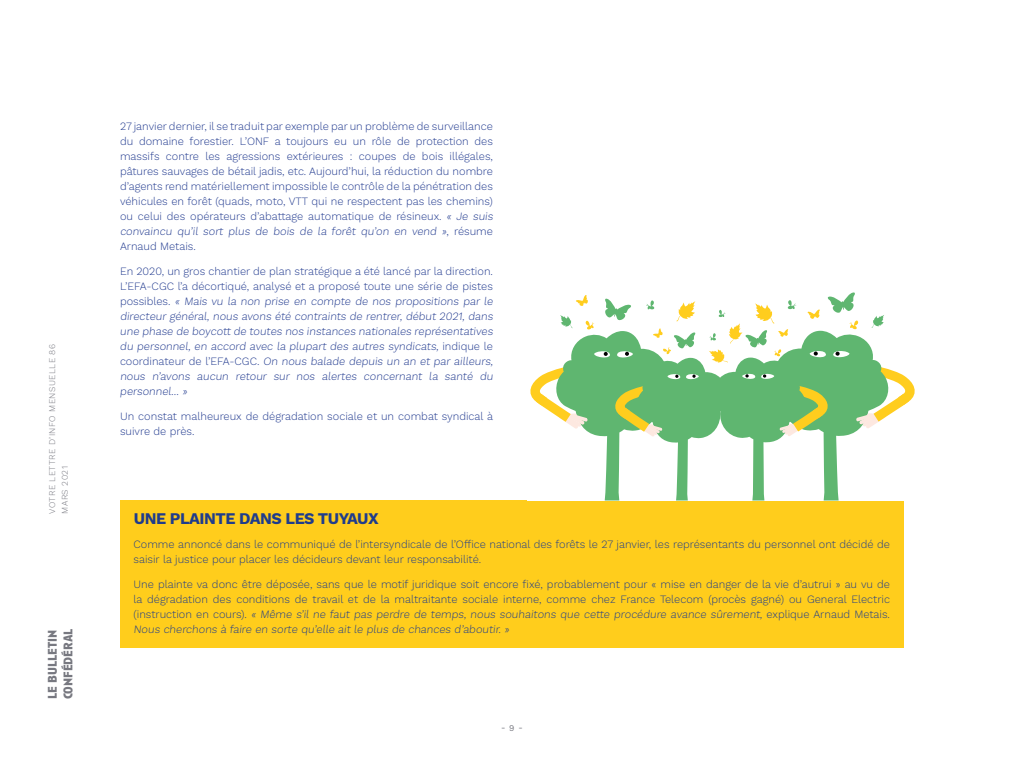
<style>
.page{position:relative;width:1024px;height:768px;background:#fff}
.page>*{position:absolute;margin:0;border:0;box-sizing:border-box;transform-origin:0 0}
.t1{font:700 16px "Work Sans";letter-spacing:-.03em;color:#1f3c8c}
.t2{font:700 13px/15.6px "Anisette Pro";color:#777880}
.t3{font:300 11px/15px "Work Sans";color:#213a8f}
.t4{font:300 11px/15px "Work Sans";color:#1f3c8c}
.t5{font:300 8.6px/12.7px "Work Sans";letter-spacing:.05em;color:#777880}
.t6{font:8.6px "Work Sans";color:#777880}
</style>
<div class="page">
<div style="left:120px;top:501px;width:784px;height:147px;background:#ffcd1c"></div>
<svg style="left:530px;top:292px;width:385px;height:209px"></svg>
<p class="t5" style="left:46px;top:514px;width:171px;rotate:-90deg">VOTRE LETTRE D’INFO MENSUELLE 86<br>MARS 2021</p>
<p class="t2" style="left:44px;top:699px;width:72px;rotate:-90deg">le bulletin confédéral</p>
<p class="t3" style="left:120px;top:119px;width:376px">27 janvier dernier, il se traduit par exemple par un problème de surveillance du domaine forestier. L’ONF a toujours eu un rôle de protection des massifs contre les agressions extérieures : coupes de bois illégales, pâtures sauvages de bétail jadis, etc. Aujourd’hui, la réduction du nombre d’agents rend matériellement impossible le contrôle de la pénétration des véhicules en forêt (quads, moto, VTT qui ne respectent pas les chemins) ou celui des opérateurs d’abattage automatique de résineux. « Je suis convaincu qu’il sort plus de bois de la forêt qu’on en vend », ré s u m e Arnaud Metais.</p>
<p class="t3" style="left:120px;top:264px;width:376px">En 2020, un gros chantier de plan stratégique a été lancé par la direction.<br>L’EFA-CGC l’a décortiqué, analysé et a proposé toute une série de pistes p o s s i b le s . « Mais vu la non prise en compte de nos propositions par le directeur général, nous avons été contraints de rentrer, début 2021, dans une phase de boycott de toutes nos instances nationales représentatives du personnel, en accord avec la plupart des autres syndicats, i n d i q u e le c o o rd i n ate u r d e l’ E FA- C G C. On nous balade depuis un an et par ailleurs, nous n’avons aucun retour sur nos alertes concernant la santé du personnel… »</p>
<p class="t3" style="left:120px;top:409px;width:375px">Un constat malheureux de dégradation sociale et un combat syndical à suivre de près.</p>
<h1 class="t1" style="left:134px;top:510px;width:246px">UNE PLAINTE DANS LES TUYAUX</h1>
<p class="t4" style="left:134px;top:537px;width:758px">Comme annoncé dans le communiqué de l’intersyndicale de l’Office national des forêts le 27 janvier, les représentants du personnel ont décidé de saisir la justice pour placer les décideurs devant leur responsabilité.</p>
<p class="t4" style="left:134px;top:577px;width:758px;text-align:justify">Une plainte va donc être déposée, sans que le motif juridique soit encore fixé, probablement pour « mise en danger de la vie d’autrui » au vu de la dégradation des conditions de travail et de la maltraitante sociale interne, comme chez France Telecom (procès gagné) ou General Electric (i n stru cti o n e n co u rs) . « Même s’il ne faut pas perdre de temps, nous souhaitons que cette procédure avance sûrement, ex p li q u e A rn au d Metai s .<br>Nous cherchons à faire en sorte qu’elle ait le plus de chances d’aboutir. »</p>
<p class="t6" style="left:501px;top:723px;width:23px">- 9 -</p>
</div>
